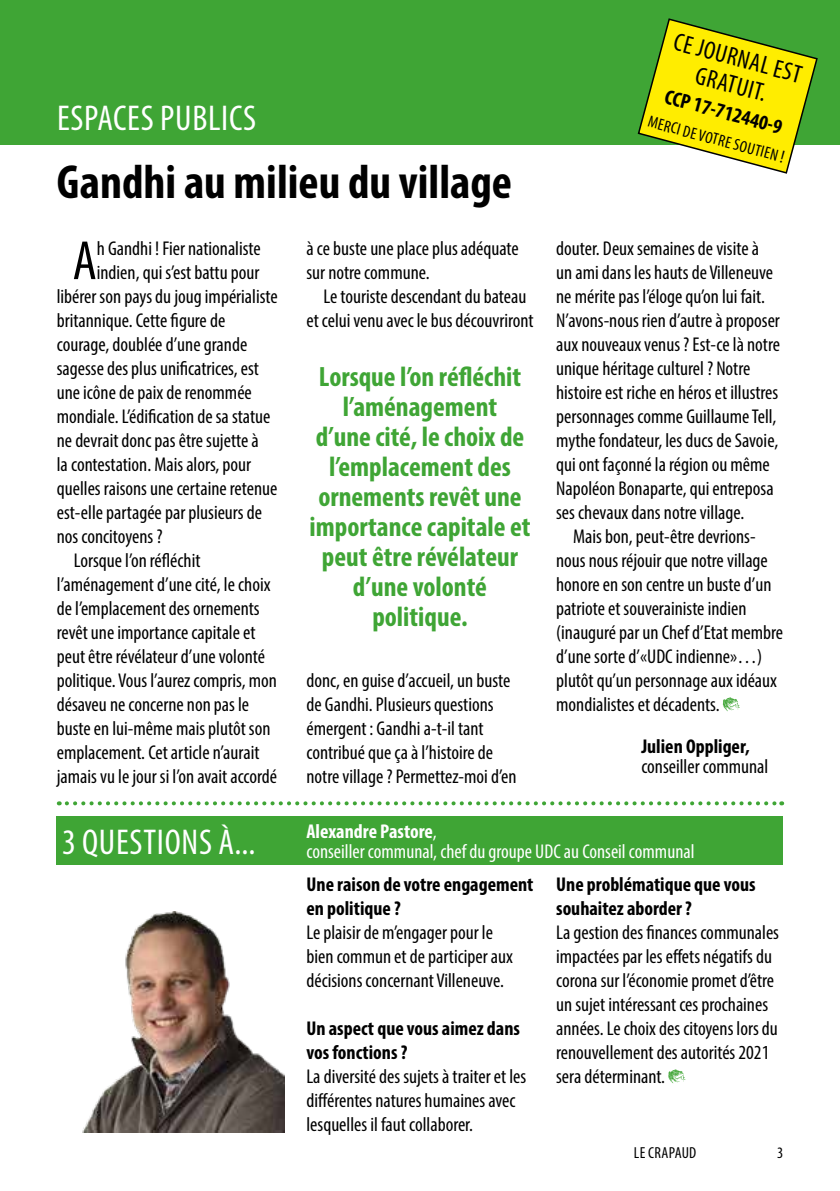
<style>
.page{position:relative;width:840px;height:1191px;background:#fff}
.page>*{position:absolute;margin:0;border:0;box-sizing:border-box;transform-origin:0 0}
.t1{font:condensed 55.6px "Myriad Pro";color:#000}
.t2{font:700 condensed 48px "Myriad Pro";color:#000}
.t3{font:condensed 36px "Myriad Pro";letter-spacing:.02em;color:#fff}
.t4{font:700 condensed 28px/30px "Myriad Pro";color:#3fa535;text-align:center}
.t5{font:condensed 25.6px/27px "Myriad Pro";color:#000;text-align:center}
.t6{font:700 condensed 21px "Myriad Pro";color:#000}
.t7{font:condensed 20px/24px "Myriad Pro";color:#000}
.t8{font:700 condensed 20px/24px "Myriad Pro";color:#000}
.t9{font:condensed 20px/20px "Myriad Pro";color:#fff}
.t10{font:condensed 16.6px "Myriad Pro";color:#000}
.t11{font:condensed 16px "Myriad Pro";letter-spacing:.02em;color:#000}
.s1{font-size:18px}
.s2{font-weight:700}
</style>
<div class="page">
<div style="left:0;top:0;width:839px;height:144px;background:#3fa535"></div>
<img style="left:82px;top:911px;width:202px;height:221px">
<svg style="left:636px;top:18px;width:182px;height:156px"></svg>
<svg style="left:668px;top:1069px;width:17px;height:14px"></svg>
<div style="left:57px;top:816px;width:725px;height:48px;background:#3fa535"></div>
<svg style="left:722px;top:697px;width:17px;height:14px"></svg>
<svg style="left:67px;top:801px;width:714px;height:4px"></svg>
<h3 class="t3" style="left:57px;top:96px;width:200px">ESPACES PUBLICS</h3>
<h2 class="t2" style="left:57px;top:152px;width:456px">Gandhi au milieu du village</h2>
<h1 class="t1" style="left:73px;top:227px;width:26px">A</h1>
<p class="t7" style="left:97px;top:236px;width:165px">h Gandhi ! Fier nationaliste</p>
<p class="t7" style="left:97px;top:260px;width:164px">indien, qui s’est battu pour</p>
<p class="t7" style="left:57px;top:284px;width:222px">libérer son pays du joug impérialiste</p>
<p class="t7" style="left:57px;top:308px;width:170px">britannique. Cette figure de</p>
<p class="t7" style="left:57px;top:332px;width:192px">courage, doublée d’une grande</p>
<p class="t7" style="left:57px;top:356px;width:203px">sagesse des plus unificatrices, est</p>
<p class="t7" style="left:57px;top:380px;width:196px">une icône de paix de renommée</p>
<p class="t7" style="left:57px;top:404px;width:215px">mondiale. L’édification de sa statue</p>
<p class="t7" style="left:57px;top:428px;width:203px">ne devrait donc pas être sujette à</p>
<p class="t7" style="left:57px;top:452px;width:196px">la contestation. Mais alors, pour</p>
<p class="t7" style="left:57px;top:476px;width:222px">quelles raisons une certaine retenue</p>
<p class="t7" style="left:57px;top:500px;width:207px">est-elle partagée par plusieurs de</p>
<p class="t7" style="left:57px;top:524px;width:107px">nos concitoyens ?</p>
<p class="t7" style="left:74px;top:548px;width:128px">Lorsque l’on réfléchit</p>
<p class="t7" style="left:57px;top:572px;width:215px">l’aménagement d’une cité, le choix</p>
<p class="t7" style="left:57px;top:596px;width:204px">de l’emplacement des ornements</p>
<p class="t7" style="left:57px;top:620px;width:200px">revêt une importance capitale et</p>
<p class="t7" style="left:57px;top:644px;width:209px">peut être révélateur d’une volonté</p>
<p class="t7" style="left:57px;top:668px;width:221px">politique. Vous l’aurez compris, mon</p>
<p class="t7" style="left:57px;top:692px;width:194px">désaveu ne concerne non pas le</p>
<p class="t7" style="left:57px;top:716px;width:215px">buste en lui-même mais plutôt son</p>
<p class="t7" style="left:57px;top:740px;width:204px">emplacement. Cet article n’aurait</p>
<p class="t7" style="left:57px;top:764px;width:222px">jamais vu le jour si l’on avait accordé</p>
<p class="t7" style="left:306px;top:236px;width:214px">à ce buste une place plus adéquate sur notre commune.</p>
<p class="t7" style="left:306px;top:284px;width:228px;text-align:center">Le touriste descendant du bateau<br>et celui venu avec le bus découvriront</p>
<h3 class="t4" style="left:309px;top:361px;width:222px">Lorsque l’on réfléchit l’aménagement<br>d’une cité, le choix de l’emplacement des ornements revêt une importance capitale et peut être révélateur d’une volonté politique.</h3>
<p class="t7" style="left:306px;top:668px;width:211px">donc, en guise d’accueil, un buste de Gandhi. Plusieurs questions émergent : Gandhi a-t-il tant contribué que ça à l’histoire de notre village ? Permettez-moi d’en</p>
<p class="t5" style="left:677px;top:28px;width:133px;rotate:15deg">CE JOURNAL EST<br>GRATUIT.</p>
<p class="t6" style="left:668px;top:83px;width:122px;rotate:15deg">CCP 17-712440-9</p>
<p class="t10" style="left:650px;top:111px;width:142px;rotate:15deg">MERCI DE VOTRE SOUTIEN <span class="s1">!</span></p>
<p class="t7" style="left:556px;top:236px;width:225px">douter. Deux semaines de visite à un ami dans les hauts de Villeneuve ne mérite pas l’éloge qu’on lui fait.<br>N’avons-nous rien d’autre à proposer aux nouveaux venus ? Est-ce là notre unique héritage culturel ? Notre histoire est riche en héros et illustres personnages comme Guillaume Tell, mythe fondateur, les ducs de Savoie, qui ont façonné la région ou même Napoléon Bonaparte, qui entreposa ses chevaux dans notre village.</p>
<p class="t7" style="left:556px;top:524px;width:228px;text-indent:17px">Mais bon, peut-être devrions&shy;nous nous réjouir que notre village honore en son centre un buste d’un patriote et souverainiste indien (inauguré par un Chef d’Etat membre d’une sorte d’«UDC indienne»…) plutôt qu’un personnage aux idéaux mondialistes et décadents.</p>
<p class="t8" style="left:641px;top:734px;width:110px">Julien Oppliger,</p>
<p class="t7" style="left:641px;top:754px;width:128px">conseiller communal</p>
<h3 class="t3" style="left:62px;top:820px;width:194px">3 QUESTIONS À...</h3>
<p class="t9" style="left:306px;top:821px;width:389px"><span class="s2">Alexandre Pastore</span>,<br>conseiller communal, chef du groupe UDC au Conseil communal</p>
<p class="t8" style="left:306px;top:872px;width:228px">Une raison de votre engagement en politique ?</p>
<p class="t7" style="left:306px;top:920px;width:208px">Le plaisir de m’engager pour le bien commun et de participer aux décisions concernant Villeneuve.</p>
<p class="t8" style="left:306px;top:1016px;width:215px">Un aspect que vous aimez dans vos fonctions ?</p>
<p class="t7" style="left:306px;top:1064px;width:221px">La diversité des sujets à traiter et les différentes natures humaines avec lesquelles il faut collaborer.</p>
<p class="t8" style="left:556px;top:872px;width:201px">Une problématique que vous souhaitez aborder ?</p>
<p class="t7" style="left:556px;top:920px;width:224px">La gestion des finances communales impactées par les effets négatifs du corona sur l’économie promet d’être un sujet intéressant ces prochaines années. Le choix des citoyens lors du renouvellement des autorités 2021 sera déterminant.</p>
<p class="t11" style="left:633px;top:1142px;width:64px">LE CRAPAUD</p>
<p class="t11" style="left:776px;top:1142px;width:8px">3</p>
</div>
